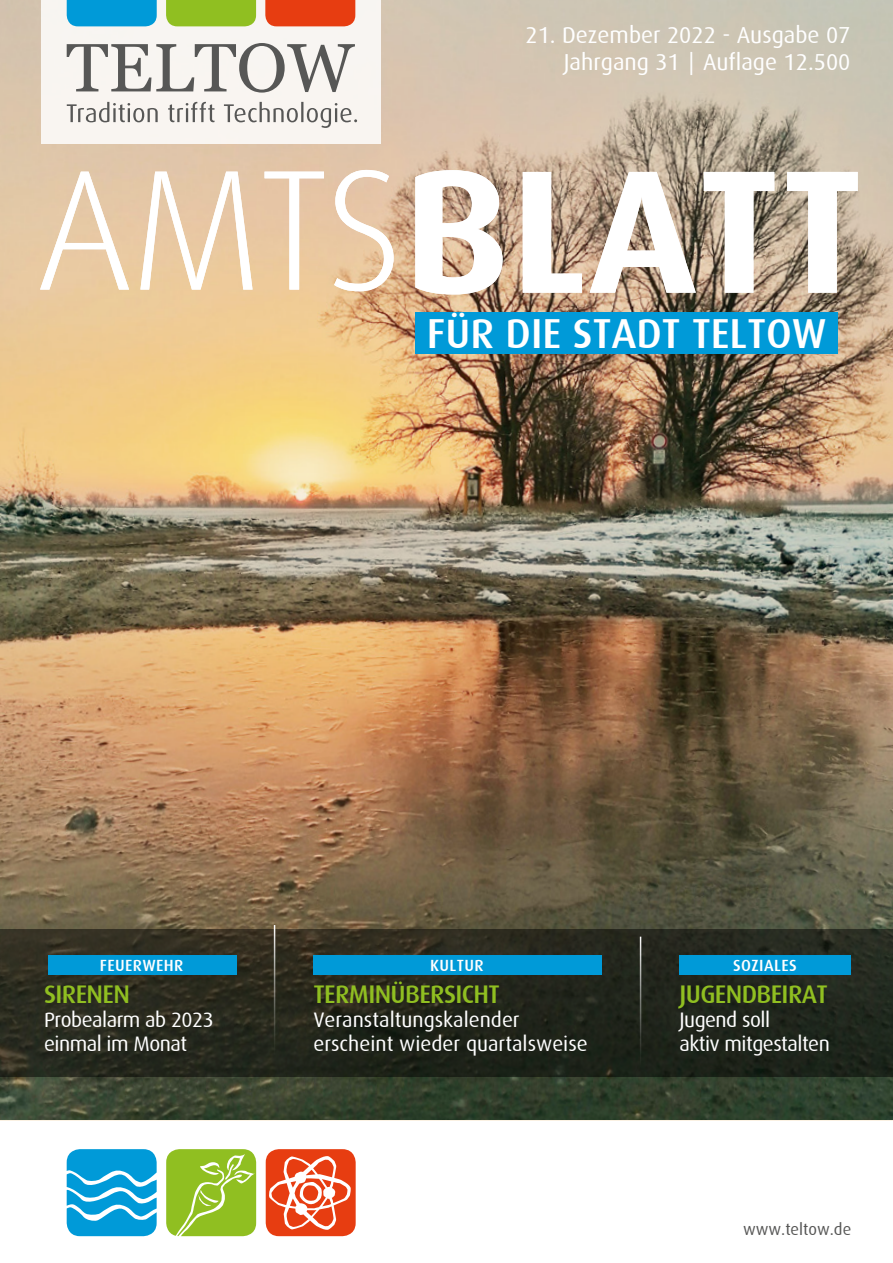
<style>
.page{position:relative;width:893px;height:1263px;background:#fff}
.page>*{position:absolute;margin:0;border:0;box-sizing:border-box;transform-origin:0 0}
.t1{font:700 175.5px "Dax";letter-spacing:.01em;color:#fff}
.t2{font:500 42px "Dax";color:#fff}
.t3{font:500 25.5px "Dax";letter-spacing:-.025em;color:#90bf21}
.t4{font:23.1px "Dax";color:#fff}
.t5{font:21px/24px "Dax";letter-spacing:-.01em;color:#fff}
.t6{font:16.5px "Dax";color:#575756}
.t7{font:500 16.2px "Dax";letter-spacing:.025em;color:#fff}
.s1{font-weight:300;font-size:171.45px}
</style>
<div class="page">
<img style="left:0;top:0;width:893px;height:1120px">
<div style="left:42px;top:0;width:339px;height:144px;background:#f9f5f1"></div>
<div style="left:415px;top:312px;width:423px;height:42px;background:#009ad8"></div>
<svg style="left:0;top:929px;width:893px;height:147px;background:#25271c"></svg>
<div style="left:313px;top:955px;width:289px;height:20px;background:#009ad8"></div>
<div style="left:48px;top:955px;width:188px;height:20px;background:#009ad8"></div>
<hr style="left:640px;top:937px;width:1px;height:147px;background:#fff">
<hr style="left:274px;top:925px;width:1px;height:148px;background:#fff">
<div style="left:679px;top:955px;width:172px;height:20px;background:#009ad8"></div>
<svg style="left:67px;top:1149px;width:90px;height:87px;background:#2cabde"></svg>
<svg style="left:266px;top:1149px;width:90px;height:87px"></svg>
<svg style="left:166px;top:1149px;width:90px;height:87px;background:#9dc63b"></svg>
<svg style="left:67px;top:43px;width:288px;height:50px"></svg>
<svg style="left:67px;top:102px;width:290px;height:26px"></svg>
<div style="left:67px;top:0;width:90px;height:26px;background:#009ad8"></div>
<div style="left:166px;top:0;width:90px;height:26px;background:#90bf21"></div>
<div style="left:265px;top:0;width:90px;height:26px;background:#e73d11"></div>
<p class="t4" style="left:525px;top:22px;width:326px">21. Dezember 2022 - Ausgabe 07</p>
<p class="t4" style="left:564px;top:50px;width:288px">Jahrgang 31 | Auflage 12.500</p>
<p class="t1" style="left:36px;top:133px;width:829px"><span class="s1">AMTS</span>BLATT</p>
<p class="t2" style="left:427px;top:310px;width:401px">FÜR DIE STADT TELTOW</p>
<p class="t7" style="left:100px;top:956px;width:85px">FEUERWEHR</p>
<p class="t7" style="left:733px;top:956px;width:65px">SOZIALES</p>
<p class="t7" style="left:430px;top:956px;width:55px">KULTUR</p>
<p class="t3" style="left:44px;top:979px;width:87px">SIRENEN</p>
<p class="t5" style="left:44px;top:1007px;width:171px">Probealarm ab 2023 einmal im Monat</p>
<p class="t3" style="left:313px;top:979px;width:188px">TERMINÜBERSICHT</p>
<p class="t5" style="left:313px;top:1007px;width:276px">Veranstaltungskalender erscheint wieder quartalsweise</p>
<p class="t3" style="left:679px;top:979px;width:150px">JUGENDBEIRAT</p>
<p class="t5" style="left:679px;top:1007px;width:152px">Jugend soll<br>aktiv mitgestalten</p>
<p class="t6" style="left:743px;top:1220px;width:110px">www.teltow.de</p>
</div>
